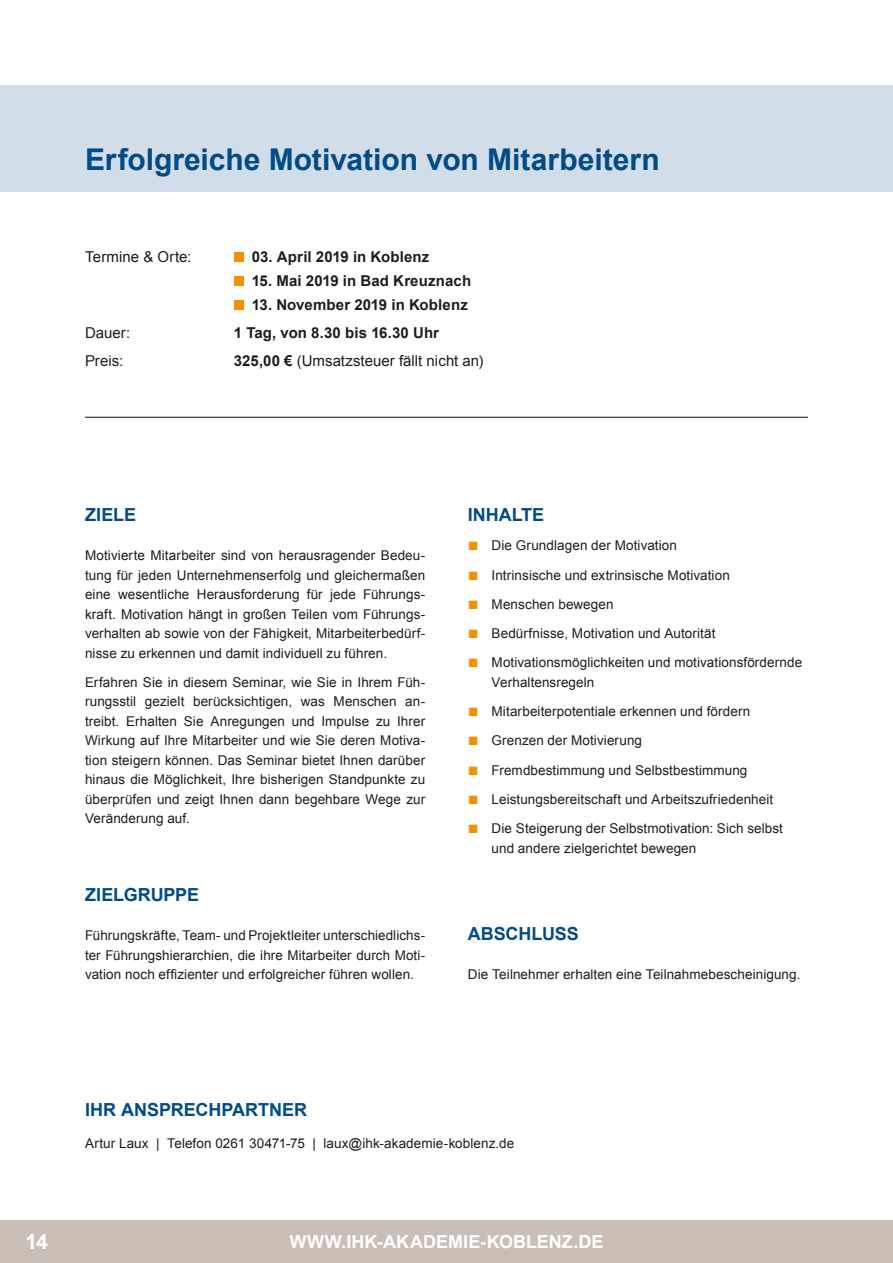
<style>
.page{position:relative;width:893px;height:1263px;background:#fff}
.page>*{position:absolute;margin:0;border:0;box-sizing:border-box;transform-origin:0 0}
.t1{font:700 30px "Arial";color:#004b88}
.t2{font:700 21.15px "Arial";color:#fff}
.t3{font:700 18px "Arial";color:#004b88}
.t4{font:700 18px "Arial";color:#fff}
.t5{font:700 15px "Arial";letter-spacing:.01em;color:#1d1d1b}
.t6{font:15px "Arial";color:#1d1d1b}
.t7{font:13.5px/19.5px "Arial";letter-spacing:.005em;color:#1d1d1b;text-align:justify}
.s1{font-weight:700}
.s2{font-size:18px;color:#f39200}
</style>
<div class="page">
<div style="left:0;top:1220px;width:893px;height:43px;background:#cabfb6"></div>
<div style="left:0;top:85px;width:893px;height:106px;background:#d2ddea"></div>
<hr style="left:85px;top:417px;width:723px;height:1px;background:#1d1d1b">
<div style="left:234px;top:252px;width:9px;height:10px;background:#f39200"></div>
<div style="left:234px;top:276px;width:9px;height:10px;background:#f39200"></div>
<div style="left:234px;top:300px;width:9px;height:10px;background:#f39200"></div>
<h1 class="t1" style="left:85px;top:140px;width:576px">Erfolgreiche Motivation von Mitarbeitern</h1>
<p class="t6" style="left:85px;top:247px;width:108px">Termine &amp; Orte:</p>
<p class="t5" style="left:252px;top:247px;width:179px">03. April 2019 in Koblenz</p>
<p class="t5" style="left:252px;top:271px;width:221px">15. Mai 2019 in Bad Kreuznach</p>
<p class="t5" style="left:252px;top:295px;width:218px">13. November 2019 in Koblenz</p>
<p class="t6" style="left:85px;top:323px;width:47px">Dauer:</p>
<p class="t5" style="left:234px;top:322px;width:207px">1 Tag, von 8.30 bis 16.30 Uhr</p>
<p class="t6" style="left:85px;top:351px;width:40px">Preis:</p>
<p class="t6" style="left:234px;top:351px;width:251px"><span class="s1">325,00 €</span> (Umsatzsteuer fällt nicht an)</p>
<h3 class="t3" style="left:85px;top:503px;width:53px">ZIELE</h3>
<p class="t7" style="left:85px;top:546px;width:342px">Motivierte Mitarbeiter sind von herausragender Bedeu&shy;tung für jeden Unternehmenserfolg und gleichermaßen eine wesentliche Herausforderung für jede Führungs&shy;kraft. Motivation hängt in großen Teilen vom Führungs&shy;verhalten ab sowie von der Fähigkeit, Mitarbeiterbedürf&shy;nisse zu erkennen und damit individuell zu führen.</p>
<p class="t7" style="left:85px;top:672px;width:342px">Erfahren Sie in diesem Seminar, wie Sie in Ihrem Füh&shy;rungsstil gezielt berücksichtigen, was Menschen an&shy;treibt. Erhalten Sie Anregungen und Impulse zu Ihrer Wirkung auf Ihre Mitarbeiter und wie Sie deren Motiva&shy;tion steigern können. Das Seminar bietet Ihnen darüber hinaus die Möglichkeit, Ihre bisherigen Standpunkte zu überprüfen und zeigt Ihnen dann begehbare Wege zur Veränderung auf.</p>
<h3 class="t3" style="left:85px;top:883px;width:115px">ZIELGRUPPE</h3>
<p class="t7" style="left:85px;top:926px;width:342px">Führungskräfte, Team- und Projektleiter unterschiedlichs&shy;ter Führungshierarchien, die ihre Mitarbeiter durch Moti&shy;vation noch effizienter und erfolgreicher führen wollen.</p>
<h3 class="t3" style="left:468px;top:503px;width:78px">INHALTE</h3>
<p class="t7" style="left:468px;top:536px;width:211px"><span class="s2">■</span> Die Grundlagen der Motivation</p>
<p class="t7" style="left:468px;top:565px;width:264px"><span class="s2">■</span> Intrinsische und extrinsische Motivation</p>
<p class="t7" style="left:468px;top:594px;width:147px"><span class="s2">■</span> Menschen bewegen</p>
<p class="t7" style="left:468px;top:624px;width:249px"><span class="s2">■</span> Bedürfnisse, Motivation und Autorität</p>
<p class="t7" style="left:492px;top:653px;width:312px;text-indent:-24px"><span class="s2">■</span> Motivationsmöglichkeiten und motivationsfördernde<br>Verhaltensregeln</p>
<p class="t7" style="left:468px;top:702px;width:284px"><span class="s2">■</span> Mitarbeiterpotentiale erkennen und fördern</p>
<p class="t7" style="left:468px;top:731px;width:176px"><span class="s2">■</span> Grenzen der Motivierung</p>
<p class="t7" style="left:468px;top:760px;width:281px"><span class="s2">■</span> Fremdbestimmung und Selbstbestimmung</p>
<p class="t7" style="left:468px;top:789px;width:307px"><span class="s2">■</span> Leistungsbereitschaft und Arbeitszufriedenheit</p>
<p class="t7" style="left:492px;top:819px;width:293px;text-indent:-24px"><span class="s2">■</span> Die Steigerung der Selbstmotivation: Sich selbst und andere zielgerichtet bewegen</p>
<h3 class="t3" style="left:468px;top:922px;width:113px">ABSCHLUSS</h3>
<p class="t7" style="left:468px;top:965px;width:334px">Die Teilnehmer erhalten eine Teilnahmebescheinigung.</p>
<h3 class="t3" style="left:85px;top:1097px;width:224px">IHR ANSPRECHPARTNER</h3>
<p class="t7" style="left:85px;top:1134px;width:431px">Artur Laux | Telefon 0261 30471-75 | laux@ihk-akademie-koblenz.de</p>
<h2 class="t2" style="left:26px;top:1228px;width:24px">14</h2>
<h3 class="t4" style="left:289px;top:1230px;width:315px">WWW.IHK-AKADEMIE-KOBLENZ.DE</h3>
</div>
